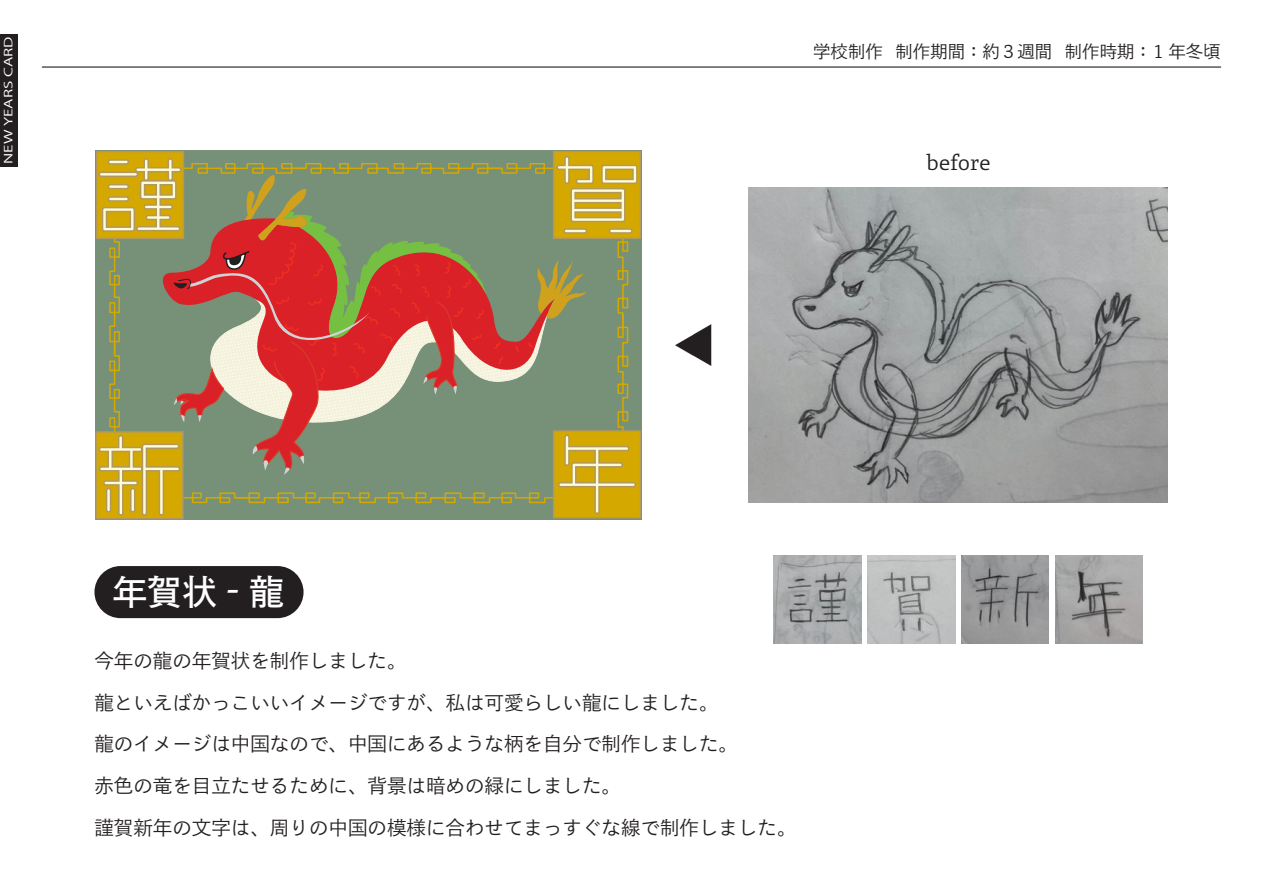
<style>
.page{position:relative;width:1263px;height:893px;background:#fff}
.page>*{position:absolute;margin:0;border:0;box-sizing:border-box;transform-origin:0 0}
.t1{font:34.8px "Toppan Bunkyu Gothic Pr 6 N DB";color:#fff}
.t2{font:21px "Toppan Bunkyu Gothic Pr 6 N";color:#231f20}
.t3{font:19.5px/41.8px "Toppan Bunkyu Gothic Pr 6 N";color:#231f20}
.t4{font:17.4px "Toppan Bunkyu Gothic Pr 6 N";color:#231f20}
.t5{font:11.1px "Koz Go Pr 6 N";color:#fff;scale:1.43 1}
</style>
<div class="page">
<div style="left:0;top:34px;width:18px;height:133px;background:#231f20"></div>
<div style="left:94px;top:566px;width:210px;height:52px;background:#231f20;border-radius:26px"></div>
<svg style="left:675px;top:324px;width:36px;height:42px"></svg>
<img style="left:749px;top:188px;width:419px;height:315px">
<svg style="left:95px;top:150px;width:547px;height:369px;background:#9e8960"></svg>
<img style="left:868px;top:556px;width:87px;height:87px">
<img style="left:1055px;top:556px;width:88px;height:87px">
<img style="left:961px;top:556px;width:88px;height:87px">
<img style="left:774px;top:556px;width:87px;height:87px">
<hr style="left:42px;top:66px;width:1179px;height:2px;background:#231f20">
<p class="t5" style="left:2px;top:164px;width:91px;rotate:-90deg">NEW YEARS CARD</p>
<p class="t4" style="left:813px;top:42px;width:409px">学校制作 制作期間：約３週間 制作時期：1 年冬頃</p>
<p class="t2" style="left:926px;top:151px;width:67px">before</p>
<h1 class="t1" style="left:112px;top:573px;width:173px">年賀状 - 龍</h1>
<p class="t3" style="left:94px;top:640px;width:704px">今年の龍の年賀状を制作しました。<br>龍といえばかっこいいイメージですが、私は可愛らしい龍にしました。<br>龍のイメージは中国なので、中国にあるような柄を自分で制作しました。<br>赤色の竜を目立たせるために、背景は暗めの緑にしました。<br>謹賀新年の文字は、周りの中国の模様に合わせてまっすぐな線で制作しました。</p>
</div>
